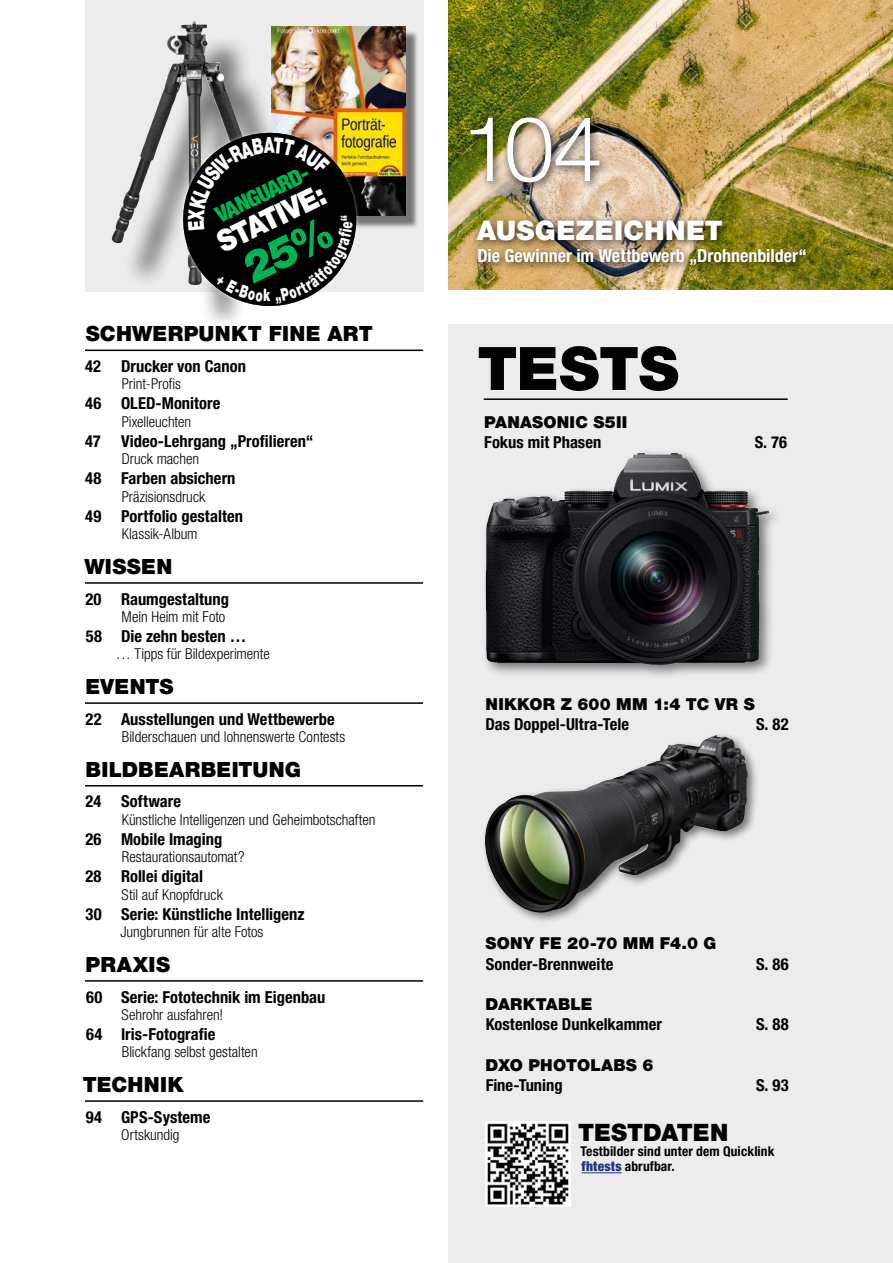
<style>
.page{position:relative;width:893px;height:1263px;background:#fff}
.page>*{position:absolute;margin:0;border:0;box-sizing:border-box;transform-origin:0 0}
.t1{font:90px "Helvetica Neue LT 45 Lt";color:#fff}
.t2{font:60px "Helvetica Neue LT 95 Blk";letter-spacing:-.005em;color:#000}
.t3{font:30px "Helvetica Neue LT 95 Blk";color:#fff;scale:.9 1}
.t4{font:27px "Helvetica Neue LT 95 Blk";letter-spacing:.015em;color:#fff}
.t5{font:24px "Helvetica Neue LT 95 Blk";letter-spacing:-.005em;color:#000}
.t6{font:22.8px "Helvetica Neue LT 45 Lt";color:#fff;scale:.95 1}
.t7{font:22.5px "Helvetica Neue LT 97 Blk Cn";color:#01b353}
.t8{font:21px "Helvetica Neue LT 95 Blk";letter-spacing:.015em;color:#000}
.t9{font:18px "Helvetica Neue LT 77 Bd Cn";color:#fff}
.t10{font:16.5px "Helvetica Neue LT 77 Bd Cn";letter-spacing:.005em;color:#000}
.t11{font:16.5px "Helvetica Neue LT 95 Blk";letter-spacing:.015em;color:#000}
.t12{font:15px "Helvetica Neue LT 47 Lt Cn";color:#000}
.t13{font:13.5px/15px "Helvetica Neue LT 77 Bd Cn";letter-spacing:.01em;color:#000}
.s1{font-family:"Helvetica Neue LT 97 Blk Cn";color:#243282}
</style>
<div class="page">
<hr style="left:85px;top:350px;width:338px;height:1px;background:#000">
<hr style="left:85px;top:582px;width:338px;height:2px;background:#000">
<hr style="left:85px;top:702px;width:338px;height:2px;background:#000">
<hr style="left:85px;top:785px;width:338px;height:1px;background:#000">
<hr style="left:85px;top:980px;width:338px;height:2px;background:#000">
<hr style="left:85px;top:1100px;width:338px;height:2px;background:#000">
<div style="left:449px;top:325px;width:444px;height:938px;background:#ececec"></div>
<img style="left:449px;top:0;width:444px;height:290px">
<div style="left:471px;top:214px;width:345px;height:61px;background:#000;opacity:.75"></div>
<div style="left:464px;top:111px;width:146px;height:82px;background:#000;opacity:.75"></div>
<hr style="left:484px;top:398px;width:304px;height:2px;background:#000">
<div style="left:85px;top:0;width:338px;height:292px;background:#ececec"></div>
<img style="left:485px;top:1121px;width:85px;height:85px">
<hr style="left:582px;top:1172px;width:40px;height:1px;background:#243282">
<div style="left:481px;top:448px;width:302px;height:231px;background:#000;opacity:.5"></div>
<img style="left:486px;top:453px;width:283px;height:213px">
<div style="left:275px;top:30px;width:144px;height:199px;background:#000;opacity:.5"></div>
<img style="left:271px;top:26px;width:135px;height:190px">
<div style="left:123px;top:33px;width:201px;height:298px;background:#000;opacity:.5"></div>
<img style="left:111px;top:22px;width:82px;height:222px">
<img style="left:148px;top:98px;width:243px;height:233px">
<div style="left:481px;top:732px;width:278px;height:192px;background:#000;opacity:.5"></div>
<img style="left:577px;top:735px;width:139px;height:55px">
<svg style="left:171px;top:121px;width:197px;height:197px"></svg>
<h3 class="t6" style="left:265px;top:133px;width:15px">E</h3>
<h3 class="t7" style="left:211px;top:204px;width:103px;rotate:-26deg">VANGUARD-</h3>
<h3 class="t3" style="left:211px;top:227px;width:132px;rotate:-26deg">STATIVE:</h3>
<p class="t8" style="left:86px;top:321px;width:289px">SCHWERPUNKT FINE ART</p>
<p class="t10" style="left:85px;top:356px;width:162px">42 Drucker von Canon</p>
<p class="t12" style="left:122px;top:375px;width:61px">Print-Profis</p>
<p class="t10" style="left:85px;top:394px;width:137px">46 OLED-Monitore</p>
<p class="t12" style="left:122px;top:413px;width:71px">Pixelleuchten</p>
<p class="t10" style="left:85px;top:431px;width:230px">47 Video-Lehrgang „Profilieren“</p>
<p class="t12" style="left:122px;top:450px;width:79px">Druck machen</p>
<p class="t10" style="left:85px;top:469px;width:152px">48 Farben absichern</p>
<p class="t12" style="left:122px;top:488px;width:85px">Präzisionsdruck</p>
<p class="t10" style="left:85px;top:506px;width:159px">49 Portfolio gestalten</p>
<p class="t12" style="left:122px;top:525px;width:77px">Klassik-Album</p>
<p class="t8" style="left:84px;top:554px;width:89px">WISSEN</p>
<p class="t10" style="left:85px;top:589px;width:145px">20 Raumgestaltung</p>
<p class="t12" style="left:122px;top:608px;width:105px">Mein Heim mit Foto</p>
<p class="t10" style="left:86px;top:626px;width:162px">58 Die zehn besten …</p>
<p class="t12" style="left:116px;top:645px;width:155px">… Tipps für Bildexperimente</p>
<p class="t8" style="left:86px;top:674px;width:90px">EVENTS</p>
<p class="t10" style="left:85px;top:709px;width:251px">22 Ausstellungen und Wettbewerbe</p>
<p class="t12" style="left:122px;top:728px;width:225px">Bilderschauen und lohnenswerte Contests</p>
<p class="t8" style="left:86px;top:756px;width:217px">BILDBEARBEITUNG</p>
<p class="t10" style="left:85px;top:792px;width:97px">24 Software</p>
<p class="t12" style="left:122px;top:810px;width:255px">Künstliche Intelligenzen und Geheimbotschaften</p>
<p class="t10" style="left:85px;top:829px;width:138px">26 Mobile Imaging</p>
<p class="t12" style="left:122px;top:848px;width:124px">Restaurationsautomat?</p>
<p class="t10" style="left:85px;top:867px;width:119px">28 Rollei digital</p>
<p class="t12" style="left:122px;top:885px;width:103px">Stil auf Knopfdruck</p>
<p class="t10" style="left:85px;top:904px;width:220px">30 Serie: Künstliche Intelligenz</p>
<p class="t12" style="left:120px;top:923px;width:145px">Jungbrunnen für alte Fotos</p>
<p class="t8" style="left:86px;top:951px;width:86px">PRAXIS</p>
<p class="t10" style="left:86px;top:987px;width:241px">60 Serie: Fototechnik im Eigenbau</p>
<p class="t12" style="left:122px;top:1006px;width:103px">Sehrohr ausfahren!</p>
<p class="t10" style="left:86px;top:1024px;width:131px">64 Iris-Fotografie</p>
<p class="t12" style="left:122px;top:1043px;width:137px">Blickfang selbst gestalten</p>
<p class="t8" style="left:83px;top:1072px;width:103px">TECHNIK</p>
<p class="t10" style="left:86px;top:1107px;width:126px">94 GPS-Systeme</p>
<p class="t12" style="left:121px;top:1126px;width:60px">Ortskundig</p>
<h1 class="t1" style="left:462px;top:94px;width:143px">104</h1>
<h3 class="t4" style="left:477px;top:214px;width:248px">AUSGEZEICHNET</h3>
<p class="t9" style="left:477px;top:245px;width:331px">Die Gewinner im Wettbewerb „Drohnenbilder“</p>
<h2 class="t2" style="left:477px;top:332px;width:203px">TESTS</h2>
<p class="t11" style="left:484px;top:412px;width:145px">PANASONIC S5II</p>
<p class="t10" style="left:484px;top:432px;width:119px">Fokus mit Phasen</p>
<p class="t10" style="left:755px;top:432px;width:34px">S. 76</p>
<p class="t11" style="left:485px;top:694px;width:271px">NIKKOR Z 600 MM 1:4 TC VR S</p>
<p class="t10" style="left:485px;top:714px;width:145px">Das Doppel-Ultra-Tele</p>
<p class="t10" style="left:756px;top:714px;width:34px">S. 82</p>
<p class="t11" style="left:486px;top:933px;width:232px">SONY FE 20-70 MM F4.0 G</p>
<p class="t10" style="left:486px;top:954px;width:129px">Sonder-Brennweite</p>
<p class="t10" style="left:756px;top:954px;width:34px">S. 86</p>
<p class="t11" style="left:486px;top:994px;width:108px">DARKTABLE</p>
<p class="t10" style="left:486px;top:1014px;width:178px">Kostenlose Dunkelkammer</p>
<p class="t10" style="left:756px;top:1014px;width:34px">S. 88</p>
<p class="t11" style="left:486px;top:1055px;width:169px">DXO PHOTOLABS 6</p>
<p class="t10" style="left:486px;top:1075px;width:78px">Fine-Tuning</p>
<p class="t10" style="left:756px;top:1075px;width:34px">S. 93</p>
<h3 class="t5" style="left:578px;top:1117px;width:152px">TESTDATEN</h3>
<p class="t13" style="left:580px;top:1143px;width:196px">Testbilder sind unter dem Quicklink <span class="s1">fhtests</span> abrufbar.</p>
</div>
